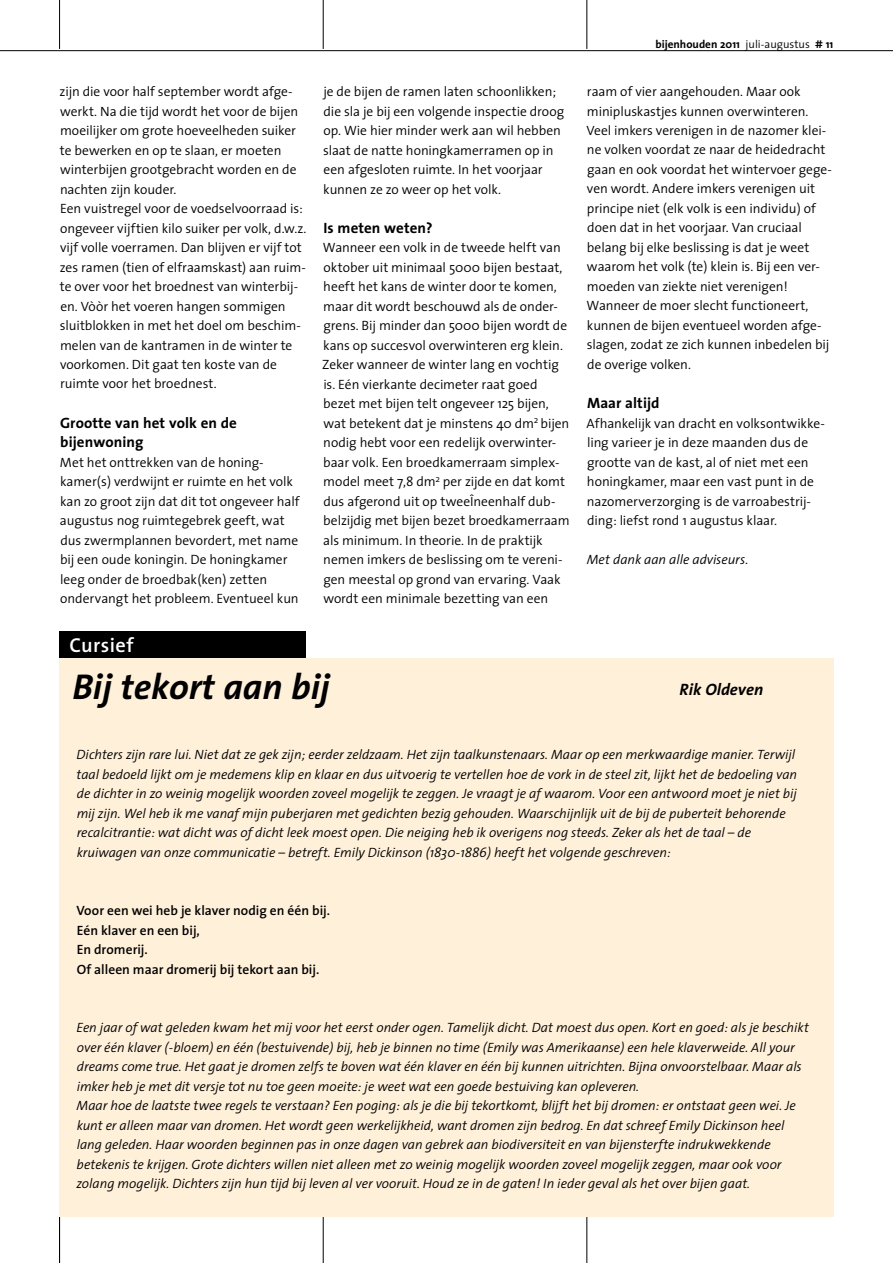
<style>
.page{position:relative;width:893px;height:1263px;background:#fff}
.page>*{position:absolute;margin:0;border:0;box-sizing:border-box;transform-origin:0 0}
.t1{font:italic 700 36px "The Sans";color:#000}
.t2{font:600 20.25px "The Sans";letter-spacing:.02em;color:#fff}
.t3{font:italic 700 16.5px "The Sans";color:#000}
.t4{font:700 15px/19.5px "The Sans";letter-spacing:.005em;color:#000}
.t5{font:300 13.5px/19.5px "The Sans";letter-spacing:-.005em;color:#000}
.t6{font:italic 300 13.5px/19.5px "The Sans";letter-spacing:-.005em;color:#000}
.t7{font:600 13.5px/19.5px "The Sans";color:#000}
.t8{font:700 11.25px "The Sans";color:#000}
.s1{font-weight:300}
.s2{font-style:normal}
</style>
<div class="page">
<hr style="left:0;top:50px;width:893px;height:1px;background:#000">
<hr style="left:59px;top:0;width:1px;height:49px;background:#000">
<hr style="left:323px;top:0;width:1px;height:49px;background:#000">
<hr style="left:586px;top:0;width:1px;height:49px;background:#000">
<hr style="left:59px;top:1214px;width:1px;height:49px;background:#000">
<hr style="left:323px;top:1214px;width:1px;height:49px;background:#000">
<hr style="left:586px;top:1214px;width:1px;height:49px;background:#000">
<div style="left:60px;top:658px;width:774px;height:558px;background:#fff0da"></div>
<div style="left:60px;top:631px;width:246px;height:27px;background:#000"></div>
<p class="t5" style="left:60px;top:81px;width:248px">zijn die voor half september wordt afge&shy;werkt. Na die tijd wordt het voor de bijen moeilijker om grote hoeveelheden suiker te bewerken en op te slaan, er moeten winterbijen grootgebracht worden en de nachten zijn kouder.<br>Een vuistregel voor de voedselvoorraad is: ongeveer vijftien kilo suiker per volk, d.w.z. vijf volle voerramen. Dan blijven er vijf tot zes ramen (tien of elfraamskast) aan ruim&shy;te over voor het broednest van winterbij&shy;en. Vòòr het voeren hangen sommigen sluitblokken in met het doel om beschim&shy;melen van de kantramen in de winter te voorkomen. Dit gaat ten koste van de ruimte voor het broednest.</p>
<p class="t4" style="left:60px;top:412px;width:178px">Grootte van het volk en de bijenwoning</p>
<p class="t5" style="left:60px;top:452px;width:241px">Met het onttrekken van de honing&shy;kamer(s) verdwijnt er ruimte en het volk kan zo groot zijn dat dit tot ongeveer half augustus nog ruimtegebrek geeft, wat dus zwermplannen bevordert, met name bij een oude koningin. De honingkamer leeg onder de broedbak(ken) zetten ondervangt het probleem. Eventueel kun</p>
<p class="t5" style="left:323px;top:81px;width:243px">je de bijen de ramen laten schoonlikken; die sla je bij een volgende inspectie droog op. Wie hier minder werk aan wil hebben slaat de natte honingkamerramen op in een afgesloten ruimte. In het voorjaar kunnen ze zo weer op het volk.</p>
<p class="t4" style="left:323px;top:217px;width:111px">Is meten weten?</p>
<p class="t5" style="left:322px;top:237px;width:249px">Wanneer een volk in de tweede helft van oktober uit minimaal 5000 bijen bestaat, heeft het kans de winter door te komen, maar dit wordt beschouwd als de onder&shy;grens. Bij minder dan 5000 bijen wordt de kans op succesvol overwinteren erg klein.<br>Zeker wanneer de winter lang en vochtig is. Eén vierkante decimeter raat goed bezet met bijen telt ongeveer 125 bijen, wat betekent dat je minstens 40 dm<sup>2</sup> bijen nodig hebt voor een redelijk overwinter&shy;baar volk. Een broedkamerraam simplex&shy;model meet 7,8 dm<sup>2</sup> per zijde en dat komt dus afgerond uit op tweeÎneenhalf dub&shy;belzijdig met bijen bezet broedkamerraam als minimum. In theorie. In de praktijk nemen imkers de beslissing om te vereni&shy;gen meestal op grond van ervaring. Vaak wordt een minimale bezetting van een</p>
<p class="t8" style="left:655px;top:35px;width:180px">bijenhouden 2011 <span class="s1">juli-augustus</span> # 11</p>
<p class="t5" style="left:586px;top:81px;width:247px">raam of vier aangehouden. Maar ook minipluskastjes kunnen overwinteren.<br>Veel imkers verenigen in de nazomer klei&shy;ne volken voordat ze naar de heidedracht gaan en ook voordat het wintervoer gege&shy;ven wordt. Andere imkers verenigen uit principe niet (elk volk is een individu) of doen dat in het voorjaar. Van cruciaal belang bij elke beslissing is dat je weet waarom het volk (te) klein is. Bij een ver&shy;moeden van ziekte niet verenigen!<br>Wanneer de moer slecht functioneert, kunnen de bijen eventueel worden afge&shy;slagen, zodat ze zich kunnen inbedelen bij de overige volken.</p>
<p class="t4" style="left:587px;top:393px;width:74px">Maar altijd</p>
<p class="t5" style="left:586px;top:413px;width:240px">Afhankelijk van dracht en volksontwikke&shy;ling varieer je in deze maanden dus de grootte van de kast, al of niet met een honingkamer, maar een vast punt in de nazomerverzorging is de varroabestrij&shy;ding: liefst rond 1 augustus klaar.</p>
<p class="t6" style="left:587px;top:549px;width:163px">Met dank aan alle adviseurs<span class="s2">.</span></p>
<h2 class="t2" style="left:69px;top:628px;width:66px">Cursief</h2>
<h1 class="t1" style="left:72px;top:657px;width:259px">Bij tekort aan bij</h1>
<p class="t3" style="left:680px;top:675px;width:85px">Rik Oldeven</p>
<p class="t6" style="left:77px;top:744px;width:722px">Dichters zijn rare lui. Niet dat ze gek zijn; eerder zeldzaam. Het zijn taalkunstenaars. Maar op een merkwaardige manier. Terwijl taal bedoeld lijkt om je medemens klip en klaar en dus uitvoerig te vertellen hoe de vork in de steel zit, lijkt het de bedoeling van de dichter in zo weinig mogelijk woorden zoveel mogelijk te zeggen. Je vraagt je af waarom. Voor een antwoord moet je niet bij mij zijn. Wel heb ik me vanaf mijn puberjaren met gedichten bezig gehouden. Waarschijnlijk uit de bij de puberteit behorende recalcitrantie: wat dicht was of dicht leek moest open. Die neiging heb ik overigens nog steeds. Zeker als het de taal – de kruiwagen van onze communicatie – betreft. Emily Dickinson (1830-1886) heeft het volgende geschreven:</p>
<p class="t7" style="left:76px;top:900px;width:255px">Voor een wei heb je klaver nodig en één bij.<br>Eén klaver en een bij,<br>En dromerij.<br>Of alleen maar dromerij bij tekort aan bij.</p>
<p class="t6" style="left:76px;top:1017px;width:734px">Een jaar of wat geleden kwam het mij voor het eerst onder ogen. Tamelijk dicht. Dat moest dus open. Kort en goed: als je beschikt over één klaver (-bloem) en één (bestuivende) bij, heb je binnen no time (Emily was Amerikaanse) een hele klaverweide. All your dreams come true. Het gaat je dromen zelfs te boven wat één klaver en één bij kunnen uitrichten. Bijna onvoorstelbaar. Maar als imker heb je met dit versje tot nu toe geen moeite: je weet wat een goede bestuiving kan opleveren.<br>Maar hoe de laatste twee regels te verstaan? Een poging: als je die bij tekortkomt, blijft het bij dromen: er ontstaat geen wei. Je kunt er alleen maar van dromen. Het wordt geen werkelijkheid, want dromen zijn bedrog. En dat schreef Emily Dickinson heel lang geleden. Haar woorden beginnen pas in onze dagen van gebrek aan biodiversiteit en van bijensterfte indrukwekkende betekenis te krijgen. Grote dichters willen niet alleen met zo weinig mogelijk woorden zoveel mogelijk zeggen, maar ook voor zolang mogelijk. Dichters zijn hun tijd bij leven al ver vooruit. Houd ze in de gaten! In ieder geval als het over bijen gaat.</p>
</div>
